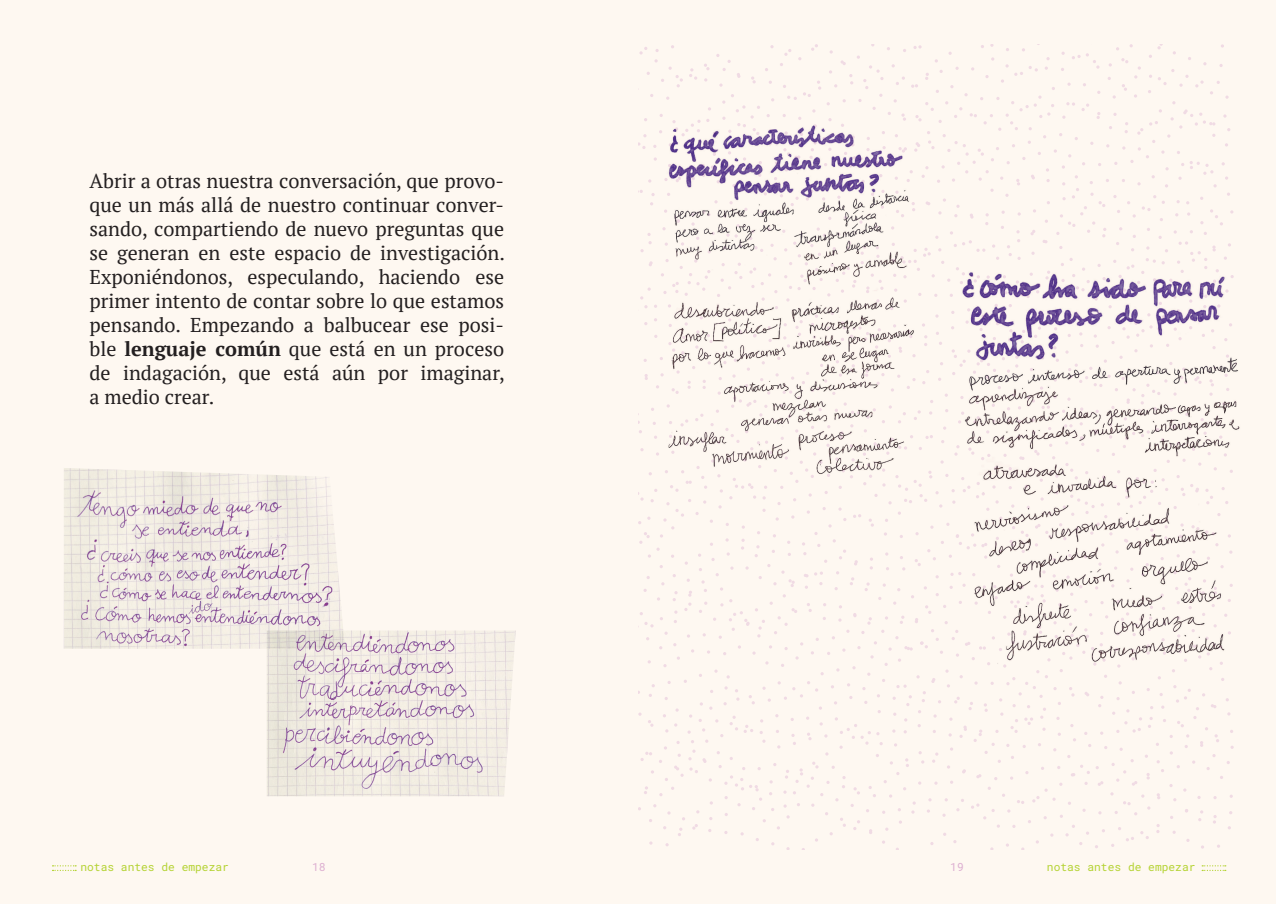
<style>
.page{position:relative;width:1276px;height:904px;background:#fef8f1}
.page>*{position:absolute;margin:0;border:0;box-sizing:border-box;transform-origin:0 0}
.t1{font:20px/24px "PT Serif";color:#231f20}
.t2{font:11.25px "Roboto Mono";color:#b5d334}
.t3{font:11.25px "Roboto Mono";color:#ddafd1}
.s1{font-weight:700}
</style>
<div class="page">
<svg style="left:638px;top:44px;width:595px;height:805px"></svg>
<img style="left:638px;top:94px;width:290px;height:432px">
<img style="left:937px;top:233px;width:303px;height:432px">
<svg style="left:52px;top:865px;width:24px;height:6px"></svg>
<svg style="left:1202px;top:865px;width:23px;height:6px"></svg>
<img style="left:64px;top:468px;width:279px;height:180px">
<img style="left:267px;top:630px;width:249px;height:166px">
<p class="t1" style="left:89px;top:169px;width:417px">Abrir a otras nuestra conversación, que provo&shy;que un más allá de nuestro continuar conver&shy;sando, compartiendo de nuevo preguntas que se generan en este espacio de investigación.<br>Exponiéndonos, especulando, haciendo ese primer intento de contar sobre lo que estamos pensando. Empezando a balbucear ese posi&shy;ble <span class="s1">lenguaje común</span> que está en un proceso de indagación, que está aún por imaginar, a medio crear.</p>
<p class="t2" style="left:80px;top:859px;width:150px">notas antes de empezar</p>
<p class="t3" style="left:312px;top:859px;width:15px">18</p>
<p class="t3" style="left:950px;top:859px;width:15px">19</p>
<p class="t2" style="left:1047px;top:858px;width:150px">notas antes de empezar</p>
</div>
